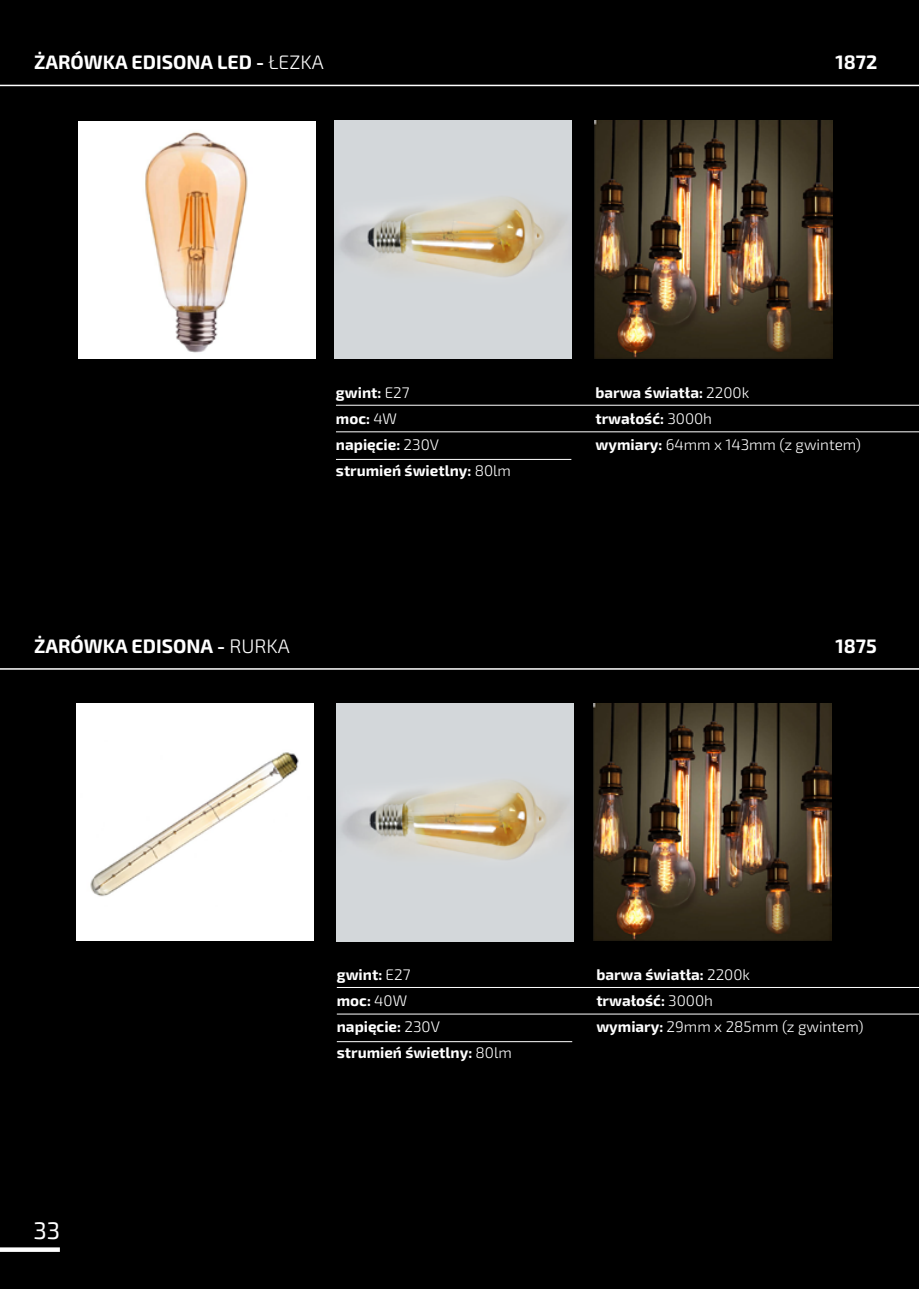
<style>
.page{position:relative;width:919px;height:1289px;background:#fff}
.page>*{position:absolute;margin:0;border:0;box-sizing:border-box;transform-origin:0 0}
.t1{font:24px "Exo 2";color:#fff}
.t2{font:700 19.5px "Exo 2";color:#fff}
.t3{font:700 15.3px/26px "Exo 2";color:#fff}
.s1{font-weight:300}
</style>
<div class="page">
<div style="left:0;top:0;width:918px;height:1288px;background:#000"></div>
<hr style="left:0;top:85px;width:918px;height:1px;background:#fff">
<svg style="left:0;top:1247px;width:60px;height:4px"></svg>
<hr style="left:0;top:668px;width:918px;height:1px;background:#fff">
<hr style="left:336px;top:405px;width:582px;height:1px;background:#fff">
<hr style="left:336px;top:431px;width:582px;height:1px;background:#fff">
<hr style="left:336px;top:459px;width:235px;height:1px;background:#fff">
<img style="left:594px;top:121px;width:238px;height:237px">
<img style="left:78px;top:122px;width:237px;height:236px">
<img style="left:335px;top:121px;width:237px;height:238px">
<hr style="left:337px;top:987px;width:581px;height:1px;background:#fff">
<hr style="left:337px;top:1013px;width:581px;height:1px;background:#fff">
<hr style="left:337px;top:1041px;width:235px;height:1px;background:#fff">
<img style="left:593px;top:703px;width:238px;height:237px">
<img style="left:336px;top:703px;width:237px;height:238px">
<div style="left:77px;top:703px;width:237px;height:238px;background:#fff"></div>
<img style="left:76px;top:728px;width:223px;height:178px">
<p class="t2" style="left:34px;top:51px;width:291px">ŻARÓWKA EDISONA LED - <span class="s1">ŁEZKA</span></p>
<p class="t2" style="left:835px;top:51px;width:43px">1872</p>
<p class="t3" style="left:336px;top:379px;width:176px">gwint: <span class="s1">E27<br></span>moc: <span class="s1">4W<br></span>napięcie: <span class="s1">230V<br></span>strumień świetlny: <span class="s1">80lm</span></p>
<p class="t3" style="left:595px;top:379px;width:267px">barwa światła: <span class="s1">2200k<br></span>trwałość: <span class="s1">3000h<br></span>wymiary: <span class="s1">64mm x 143mm (z gwintem)</span></p>
<p class="t2" style="left:34px;top:634px;width:257px">ŻARÓWKA EDISONA - <span class="s1">RURKA</span></p>
<p class="t2" style="left:835px;top:634px;width:43px">1875</p>
<h1 class="t1" style="left:34px;top:1216px;width:28px">33</h1>
<p class="t3" style="left:337px;top:961px;width:176px">gwint: <span class="s1">E27<br></span>moc: <span class="s1">40W<br></span>napięcie: <span class="s1">230V<br></span>strumień świetlny: <span class="s1">80lm</span></p>
<p class="t3" style="left:596px;top:961px;width:269px">barwa światła: <span class="s1">2200k<br></span>trwałość: <span class="s1">3000h<br></span>wymiary: <span class="s1">29mm x 285mm (z gwintem)</span></p>
</div>
